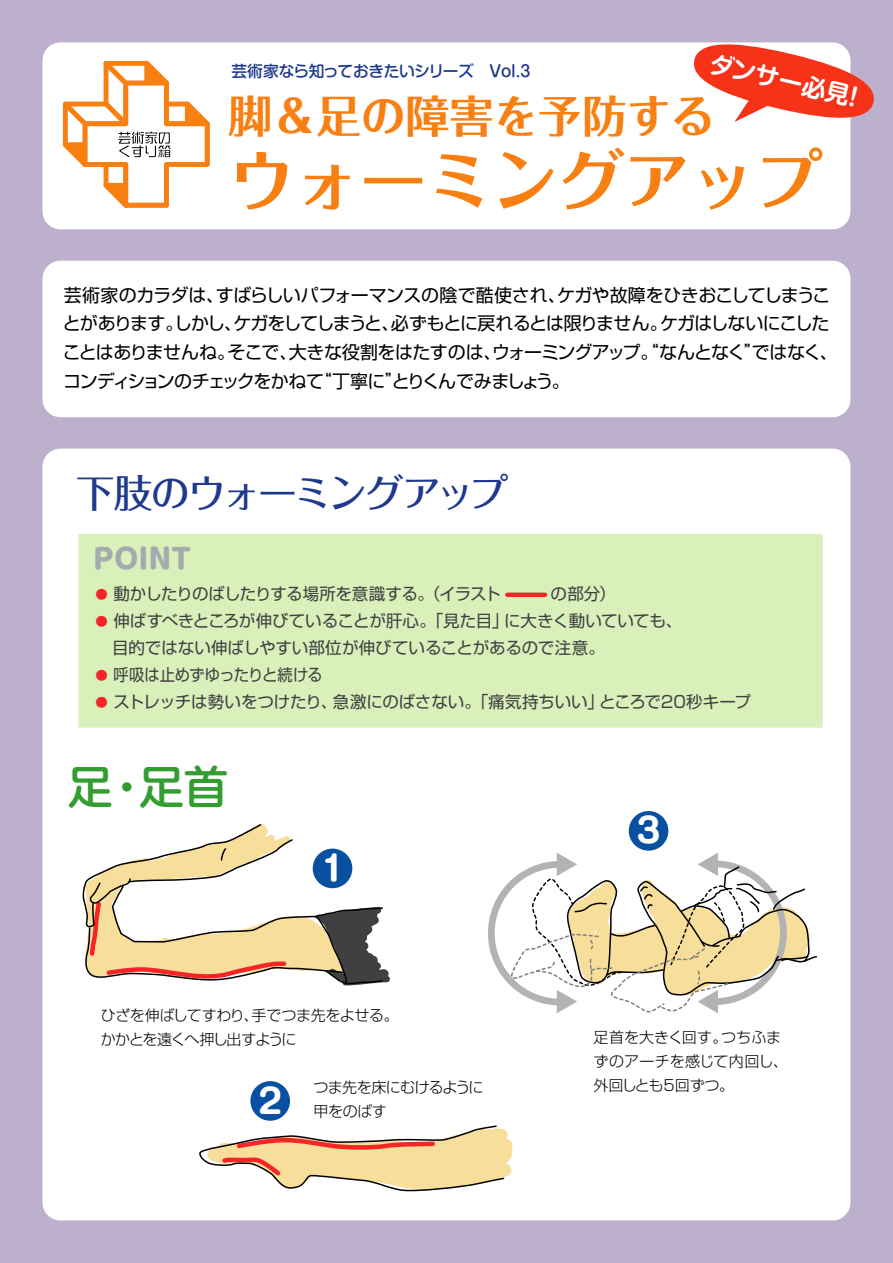
<style>
.page{position:relative;width:893px;height:1263px;background:#bcb0cd}
.page>*{position:absolute;margin:0;border:0;box-sizing:border-box;transform-origin:0 0}
.t1{font:700 65.85px "Folk Pro";color:#f87f11}
.t2{font:500 45px "Shin M Go Pro";color:#339d31}
.t3{font:700 44.25px "Folk Pro";color:#f87f11}
.t4{font:500 39px "Folk Pro";letter-spacing:-.08em;color:#1f3a8d}
.t5{font:700 33.15px "G Shin M Go Pro";color:#fff}
.t6{font:800 27px "Shin M Go Pro";color:#a2acaf}
.t7{font:700 24.3px "Shin M Go Pro De";color:#fff}
.t8{font:18px/28.8px "Shin Go Pro";letter-spacing:-.04em;color:#000}
.t9{font:16.5px/27px "Shin Go Pro";letter-spacing:-.01em;color:#404040}
.t10{font:16.5px "Shin Go Pro";letter-spacing:-.045em;color:#404040}
.t11{font:16.5px "Shin Go Pro";letter-spacing:-.01em;color:#404040;scale:.93 1}
.t12{font:500 15.75px "Shin M Go Pro";letter-spacing:-.03em;color:#1d3a8e}
.t13{font:300 15px/24px "Shin Go Pro";letter-spacing:-.03em;color:#000}
.t14{font:300 15px/24px "Shin Go Pro";color:#000}
.s1{font-size:12.3px;color:#f62628}
</style>
<div class="page">
<div style="left:43px;top:42px;width:807px;height:187px;background:#fff"></div>
<div style="left:43px;top:261px;width:807px;height:156px;background:#fff"></div>
<div style="left:43px;top:449px;width:807px;height:771px;background:#fff"></div>
<svg style="left:198px;top:1125px;width:316px;height:77px;background:#f1dcbf"></svg>
<svg style="left:82px;top:823px;width:309px;height:162px;background:#e5d9c5"></svg>
<svg style="left:485px;top:853px;width:333px;height:160px;background:#ece5d3"></svg>
<svg style="left:63px;top:61px;width:147px;height:147px;background:#f8dec6"></svg>
<div style="left:313px;top:849px;width:39px;height:39px;background:#0a50a1;border-radius:50%"></div>
<div style="left:250px;top:1081px;width:40px;height:40px;background:#0a50a1;border-radius:50%"></div>
<div style="left:629px;top:811px;width:39px;height:40px;background:#0a50a1;border-radius:50%"></div>
<div style="left:78px;top:534px;width:745px;height:194px;background:#d9f0bb"></div>
<svg style="left:505px;top:592px;width:43px;height:6px"></svg>
<svg style="left:690px;top:42px;width:184px;height:82px;background:#f37f73"></svg>
<h3 class="t7" style="left:714px;top:44px;width:161px;rotate:13deg">ダンサー必見！</h3>
<p class="t12" style="left:232px;top:58px;width:300px">芸術家なら知っておきたいシリーズ　Vol.3</p>
<h3 class="t3" style="left:228px;top:78px;width:488px">脚＆足の障害を予防する</h3>
<h1 class="t1" style="left:228px;top:124px;width:595px">ウォーミングアップ</h1>
<p class="t8" style="left:63px;top:278px;width:776px">芸術家のカラダは、すばらしいパフォーマンスの陰で酷使され、ケガや故障をひきおこしてしまうことがあります。しかし、ケガをしてしまうと、必ずもとに戻れるとは限りません。ケガはしないにこしたことはありませんね。そこで、大きな役割をはたすのは、ウォーミングアップ。“なんとなく”ではなく、コンディションのチェックをかねて“丁寧に”とりくんでみましょう。</p>
<h3 class="t4" style="left:76px;top:460px;width:433px">下肢のウォーミングアップ</h3>
<h3 class="t6" style="left:93px;top:537px;width:99px">POINT</h3>
<p class="t10" style="left:96px;top:580px;width:522px"><span class="s1">●</span> 動かしたりのばしたりする場所を意識する。（イラスト　　　の部分）</p>
<p class="t9" style="left:96px;top:605px;width:588px"><span class="s1">●</span> 伸ばすべきところが伸びていることが肝心。「見た目」に大きく動いていても、　目的ではない伸ばしやすい部位が伸びていることがあるので注意。</p>
<p class="t11" style="left:96px;top:661px;width:245px"><span class="s1">●</span> 呼吸は止めずゆったりと続ける</p>
<p class="t9" style="left:96px;top:686px;width:657px"><span class="s1">●</span> ストレッチは勢いをつけたり、急激にのばさない。「痛気持ちいい」ところで20秒キープ</p>
<h2 class="t2" style="left:68px;top:750px;width:162px">足・足首</h2>
<h3 class="t5" style="left:320px;top:841px;width:26px">1</h3>
<p class="t13" style="left:101px;top:1001px;width:299px">ひざを伸ばしてすわり、手でつま先をよせる。かかとを遠くへ押し出すように</p>
<p class="t13" style="left:313px;top:1074px;width:172px">つま先を床にむけるように甲をのばす</p>
<h3 class="t5" style="left:258px;top:1074px;width:26px">2</h3>
<h3 class="t5" style="left:636px;top:804px;width:26px">3</h3>
<p class="t14" style="left:594px;top:1023px;width:196px">足首を大きく回す。つちふまずのアーチを感じて内回し、外回しとも5回ずつ。</p>
</div>
